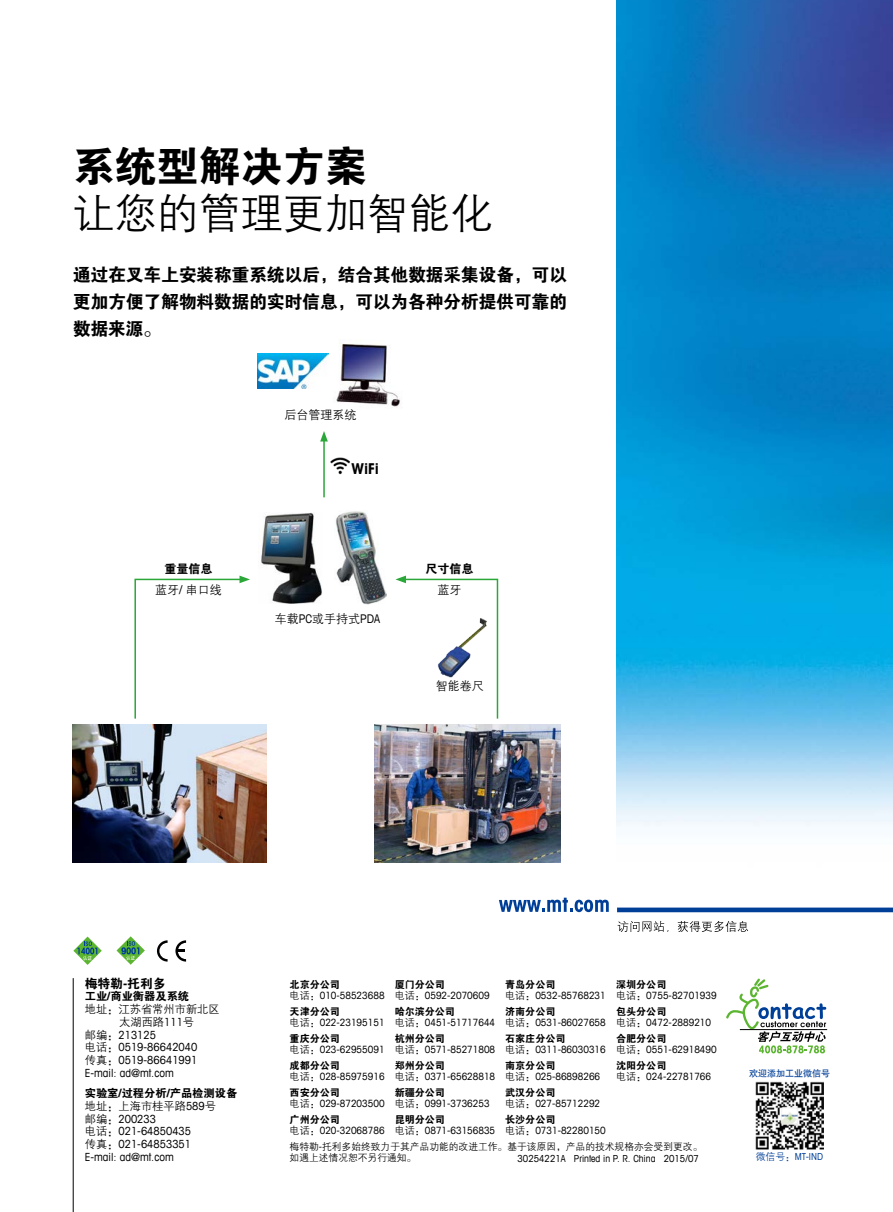
<style>
.page{position:relative;width:893px;height:1212px;background:#fff}
.page>*{position:absolute;margin:0;border:0;box-sizing:border-box;transform-origin:0 0}
.t1{font:42px "FZZDXJW GB1 0";color:#000}
.t2{font:42px "FZDHTJW GB1 0";color:#000}
.t3{font:18px/27px "FZDHTJW GB1 0";letter-spacing:-.02em;color:#000;text-align:justify}
.t4{font:700 condensed 15px "Avant Garde Com";color:#000}
.t5{font:12.75px "FZDHTJW GB1 0";color:#000}
.t6{font:12px "FZZDXJW GB1 0";color:#000}
.t7{font:12px "FZDHTJW GB1 0";color:#000}
.t8{font:condensed 11.25px/12.8px "Avant Garde Com";color:#000}
.t9{font:11.25px/12.8px "FZZDXJW GB1 0";color:#000}
.t10{font:11.25px "FZDHTJW GB1 0";color:#000}
.t11{font:condensed 10.05px "Avant Garde Com";color:#000}
.t12{font:10.05px "FZDHTJW GB1 0";color:#000}
.t13{font:9.75px/11.2px "FZZDXJW GB1 0";color:#000}
.t14{font:condensed 9.75px "Avant Garde Com";color:#000}
.t15{font:condensed 9.75px "Avant Garde Com";color:#003f98}
.t16{font:9px "H Yb 1 gj";color:#003f98}
.s1{font-family:"Avant Garde Com";font-stretch:condensed}
.s2{font-family:"Avant Garde Com";font-weight:700;font-stretch:condensed}
.s3{font-family:"FZZDXJW GB1 0";font-stretch:normal}
</style>
<div class="page">
<img style="left:617px;top:0;width:276px;height:827px">
<div style="left:617px;top:907px;width:276px;height:5px;background:#003f98"></div>
<svg style="left:618px;top:921px;width:50px;height:11px"></svg>
<svg style="left:678px;top:921px;width:70px;height:11px"></svg>
<svg style="left:499px;top:898px;width:110px;height:14px"></svg>
<hr style="left:73px;top:978px;width:1px;height:234px;background:#000">
<svg style="left:73px;top:936px;width:29px;height:29px"></svg>
<svg style="left:117px;top:936px;width:28px;height:29px"></svg>
<hr style="left:740px;top:1029px;width:87px;height:1px;background:#000">
<svg style="left:726px;top:978px;width:100px;height:75px"></svg>
<img style="left:756px;top:1082px;width:67px;height:67px">
<svg style="left:157px;top:940px;width:11px;height:21px"></svg>
<svg style="left:175px;top:940px;width:11px;height:21px"></svg>
<img style="left:328px;top:343px;width:72px;height:65px">
<img style="left:257px;top:353px;width:71px;height:35px">
<img style="left:336px;top:511px;width:51px;height:93px">
<img style="left:261px;top:513px;width:61px;height:91px">
<img style="left:330px;top:457px;width:20px;height:18px">
<hr style="left:323px;top:439px;width:2px;height:58px;background:#2aa738">
<svg style="left:320px;top:431px;width:8px;height:10px"></svg>
<svg style="left:134px;top:576px;width:116px;height:143px"></svg>
<svg style="left:395px;top:576px;width:104px;height:143px"></svg>
<img style="left:438px;top:615px;width:54px;height:62px">
<img style="left:375px;top:725px;width:185px;height:137px">
<img style="left:73px;top:724px;width:193px;height:138px">
<h1 class="t2" style="left:73px;top:143px;width:296px">系统型解决方案</h1>
<h1 class="t1" style="left:73px;top:191px;width:421px">让您的管理更加智能化</h1>
<h2 class="t3" style="left:73px;top:262px;width:496px">通过在叉车上安装称重系统以后，结合其他数据采集设备，可以更加方便了解物料数据的实时信息，可以为各种分析提供可靠的数据来源。</h2>
<p class="t6" style="left:285px;top:409px;width:73px">后台管理系统</p>
<h3 class="t4" style="left:352px;top:458px;width:29px">WiFi</h3>
<p class="t7" style="left:165px;top:562px;width:49px">重量信息</p>
<p class="t7" style="left:425px;top:562px;width:49px">尺寸信息</p>
<p class="t6" style="left:155px;top:584px;width:68px">蓝牙<span class="s1">/</span> 串口线</p>
<p class="t6" style="left:437px;top:584px;width:25px">蓝牙</p>
<p class="t6" style="left:275px;top:613px;width:107px">车载<span class="s1">PC</span>或手持式<span class="s1">PDA</span></p>
<p class="t6" style="left:436px;top:679px;width:49px">智能卷尺</p>
<p class="t5" style="left:85px;top:977px;width:82px">梅特勒<span class="s2">-</span>托利多</p>
<p class="t10" style="left:85px;top:990px;width:106px">工业<span class="s2">/</span>商业衡器及系统</p>
<p class="t9" style="left:119px;top:1003px;width:102px;text-indent:-34px">地址：江苏省常州市新北区太湖西路<span class="s1">111</span>号</p>
<p class="t8" style="left:85px;top:1028px;width:114px"><span class="s3">邮编：</span>213125<br><span class="s3">电话：</span>0519-86642040<span class="s3">传真：</span>0519-86641991<br>E-mail: ad@mt.com</p>
<p class="t10" style="left:85px;top:1087px;width:154px">实验室<span class="s2">/</span>过程分析<span class="s2">/</span>产品检测设备</p>
<p class="t9" style="left:85px;top:1100px;width:133px">地址：上海市桂平路<span class="s1">589</span>号</p>
<p class="t8" style="left:85px;top:1112px;width:108px"><span class="s3">邮编：</span>200233<br><span class="s3">电话：</span>021-64850435<span class="s3">传真：</span>021-64853351<br>E-mail: ad@mt.com</p>
<p class="t12" style="left:290px;top:979px;width:52px">北京分公司</p>
<p class="t11" style="left:290px;top:989px;width:96px"><span class="s3">电话：</span>010-58523688</p>
<p class="t12" style="left:290px;top:1006px;width:52px">天津分公司</p>
<p class="t11" style="left:290px;top:1016px;width:96px"><span class="s3">电话：</span>022-23195151</p>
<p class="t12" style="left:290px;top:1033px;width:52px">重庆分公司</p>
<p class="t11" style="left:290px;top:1043px;width:96px"><span class="s3">电话：</span>023-62955091</p>
<p class="t12" style="left:290px;top:1060px;width:52px">成都分公司</p>
<p class="t11" style="left:290px;top:1070px;width:96px"><span class="s3">电话：</span>028-85975916</p>
<p class="t12" style="left:290px;top:1087px;width:52px">西安分公司</p>
<p class="t11" style="left:290px;top:1097px;width:96px"><span class="s3">电话：</span>029-87203500</p>
<p class="t12" style="left:290px;top:1114px;width:52px">广州分公司</p>
<p class="t11" style="left:290px;top:1124px;width:96px"><span class="s3">电话：</span>020-32068786</p>
<p class="t12" style="left:395px;top:979px;width:52px">厦门分公司</p>
<p class="t11" style="left:395px;top:989px;width:96px"><span class="s3">电话：</span>0592-2070609</p>
<p class="t12" style="left:395px;top:1006px;width:62px">哈尔滨分公司</p>
<p class="t11" style="left:395px;top:1016px;width:102px"><span class="s3">电话：</span>0451-51717644</p>
<p class="t12" style="left:395px;top:1033px;width:52px">杭州分公司</p>
<p class="t11" style="left:395px;top:1043px;width:102px"><span class="s3">电话：</span>0571-85271808</p>
<p class="t12" style="left:395px;top:1060px;width:52px">郑州分公司</p>
<p class="t11" style="left:395px;top:1070px;width:102px"><span class="s3">电话：</span>0371-65628818</p>
<p class="t12" style="left:395px;top:1087px;width:52px">新疆分公司</p>
<p class="t11" style="left:395px;top:1097px;width:96px"><span class="s3">电话：</span>0991-3736253</p>
<p class="t12" style="left:395px;top:1114px;width:52px">昆明分公司</p>
<p class="t11" style="left:395px;top:1124px;width:102px"><span class="s3">电话：</span>0871-63156835</p>
<p class="t12" style="left:505px;top:979px;width:52px">青岛分公司</p>
<p class="t11" style="left:505px;top:989px;width:102px"><span class="s3">电话：</span>0532-85768231</p>
<p class="t12" style="left:505px;top:1006px;width:52px">济南分公司</p>
<p class="t11" style="left:505px;top:1016px;width:102px"><span class="s3">电话：</span>0531-86027658</p>
<p class="t12" style="left:505px;top:1033px;width:62px">石家庄分公司</p>
<p class="t11" style="left:505px;top:1043px;width:102px"><span class="s3">电话：</span>0311-86030316</p>
<p class="t12" style="left:505px;top:1060px;width:52px">南京分公司</p>
<p class="t11" style="left:505px;top:1070px;width:96px"><span class="s3">电话：</span>025-86898266</p>
<p class="t12" style="left:505px;top:1087px;width:52px">武汉分公司</p>
<p class="t11" style="left:505px;top:1097px;width:96px"><span class="s3">电话：</span>027-85712292</p>
<p class="t12" style="left:505px;top:1114px;width:52px">长沙分公司</p>
<p class="t11" style="left:505px;top:1124px;width:102px"><span class="s3">电话：</span>0731-82280150</p>
<p class="t12" style="left:616px;top:979px;width:52px">深圳分公司</p>
<p class="t11" style="left:616px;top:989px;width:102px"><span class="s3">电话：</span>0755-82701939</p>
<p class="t12" style="left:616px;top:1006px;width:52px">包头分公司</p>
<p class="t11" style="left:616px;top:1016px;width:96px"><span class="s3">电话：</span>0472-2889210</p>
<p class="t12" style="left:616px;top:1033px;width:52px">合肥分公司</p>
<p class="t11" style="left:616px;top:1043px;width:102px"><span class="s3">电话：</span>0551-62918490</p>
<p class="t12" style="left:616px;top:1060px;width:52px">沈阳分公司</p>
<p class="t11" style="left:616px;top:1070px;width:96px"><span class="s3">电话：</span>024-22781766</p>
<p class="t16" style="left:749px;top:1069px;width:82px">欢迎添加工业微信号</p>
<p class="t13" style="left:290px;top:1141px;width:414px">梅特勒<span class="s1">-</span>托利多始终致力于其产品功能的改进工作。基于该原因，产品的技术规格亦会受到更改。如遇上述情况恕不另行通知。</p>
<p class="t14" style="left:517px;top:1152px;width:183px">30254221A Printed in P. R. China 2015/07</p>
<p class="t15" style="left:756px;top:1150px;width:69px"><span class="s3">微信号：</span>MT-IND</p>
</div>
